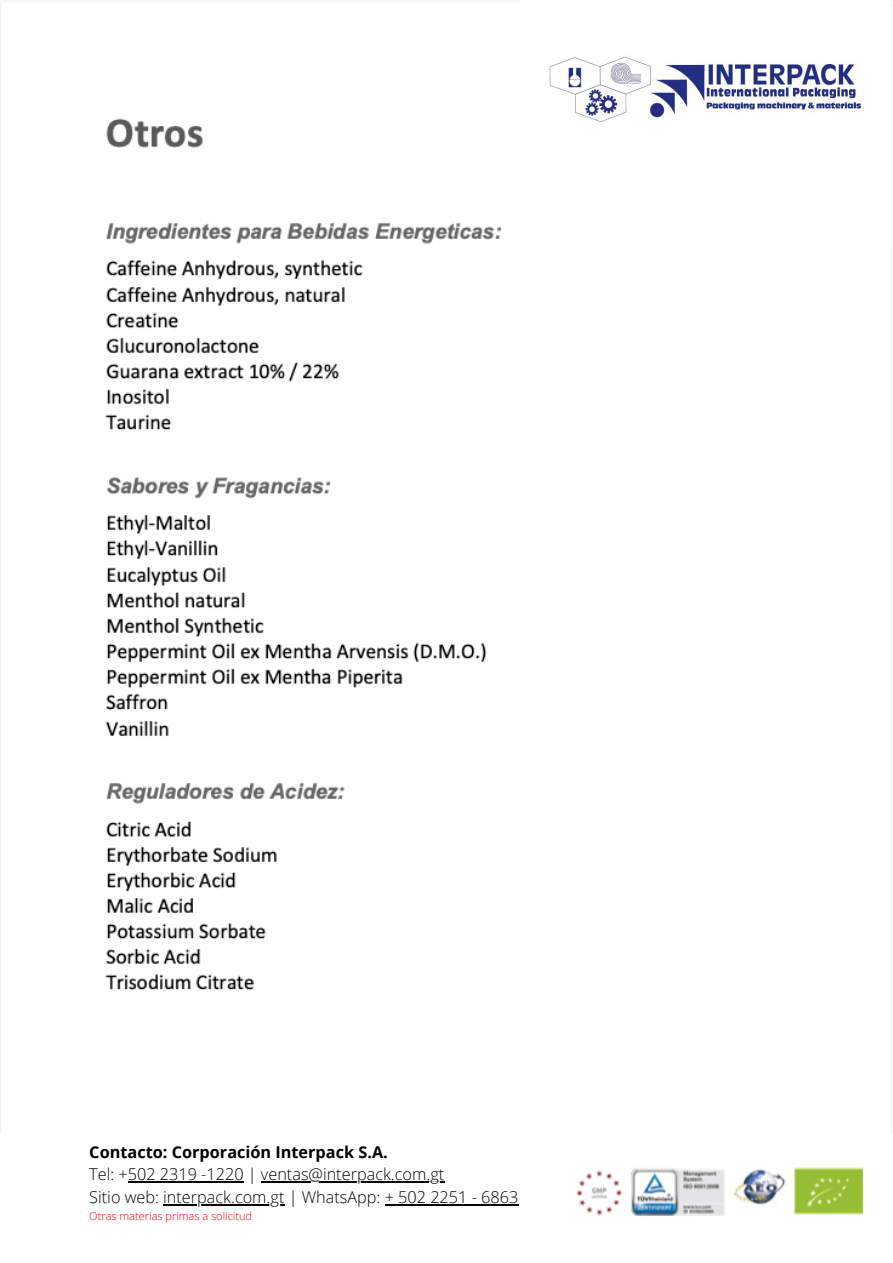
<style>
.page{position:relative;width:893px;height:1263px;background:#fff}
.page>*{position:absolute;margin:0;border:0;box-sizing:border-box;transform-origin:0 0}
.t1{font:300 16.27px/22.5px "Open Sans";color:#000}
.t2{font:700 16.27px "Open Sans";color:#000}
.t3{font:300 11.02px "Open Sans";color:#f40000}
</style>
<div class="page">
<img style="left:0;top:0;width:893px;height:1133px">
<img style="left:536px;top:48px;width:337px;height:83px">
<img style="left:576px;top:1167px;width:287px;height:49px">
<hr style="left:128px;top:1181px;width:116px;height:1px;background:#000">
<hr style="left:261px;top:1181px;width:183px;height:1px;background:#000">
<hr style="left:163px;top:1204px;width:121px;height:1px;background:#000">
<hr style="left:385px;top:1204px;width:133px;height:1px;background:#000">
<p class="t2" style="left:89px;top:1140px;width:300px">Contacto: Corporación Interpack S.A.</p>
<p class="t1" style="left:89px;top:1163px;width:430px">Tel: +502 2319 -1220 | ventas@interpack.com.gt<br>Sitio web: interpack.com.gt | WhatsApp: + 502 2251 - 6863</p>
<p class="t3" style="left:89px;top:1208px;width:164px">Otras materias primas a solicitud</p>
</div>
